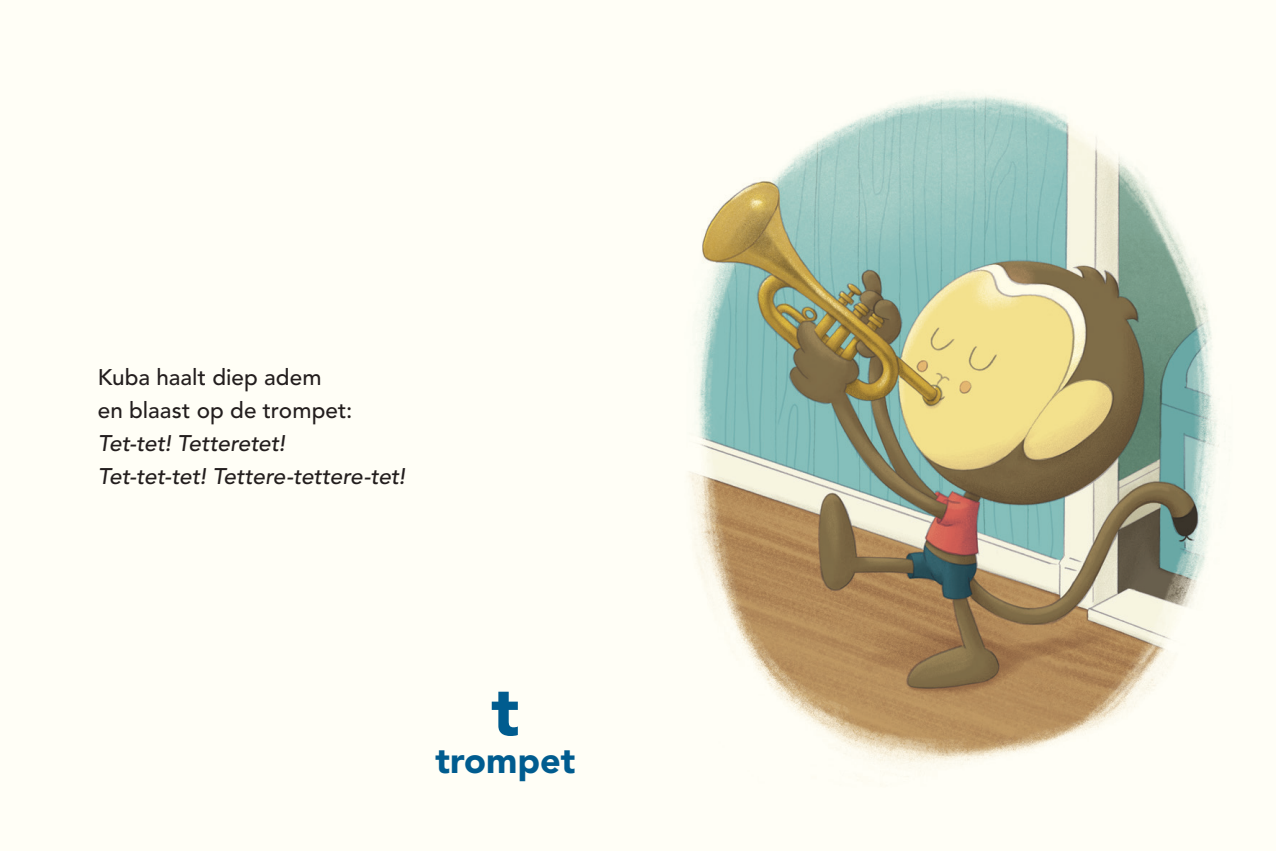
<style>
.page{position:relative;width:1276px;height:851px;background:#fff}
.page>*{position:absolute;margin:0;border:0;box-sizing:border-box;transform-origin:0 0}
.t1{font:900 69px "Avenir LT";color:#005d95}
.t2{font:900 36px "Avenir LT";color:#005d95}
.t3{font:italic 500 22.5px/33px "Avenir LT Std";color:#231f20}
.t4{font:500 22.5px/33px "Avenir LT";letter-spacing:.005em;color:#231f20}
</style>
<div class="page">
<svg style="left:684px;top:89px;width:549px;height:699px"></svg>
<p class="t4" style="left:98px;top:361px;width:256px">Kuba haalt diep adem<br>en blaast op de trompet:</p>
<p class="t3" style="left:98px;top:427px;width:309px">Tet-tet! Tetteretet!<br>Tet-tet-tet! Tettere-tettere-tet!</p>
<h1 class="t1" style="left:491px;top:669px;width:30px">t</h1>
<h2 class="t2" style="left:435px;top:738px;width:141px">trompet</h2>
</div>
